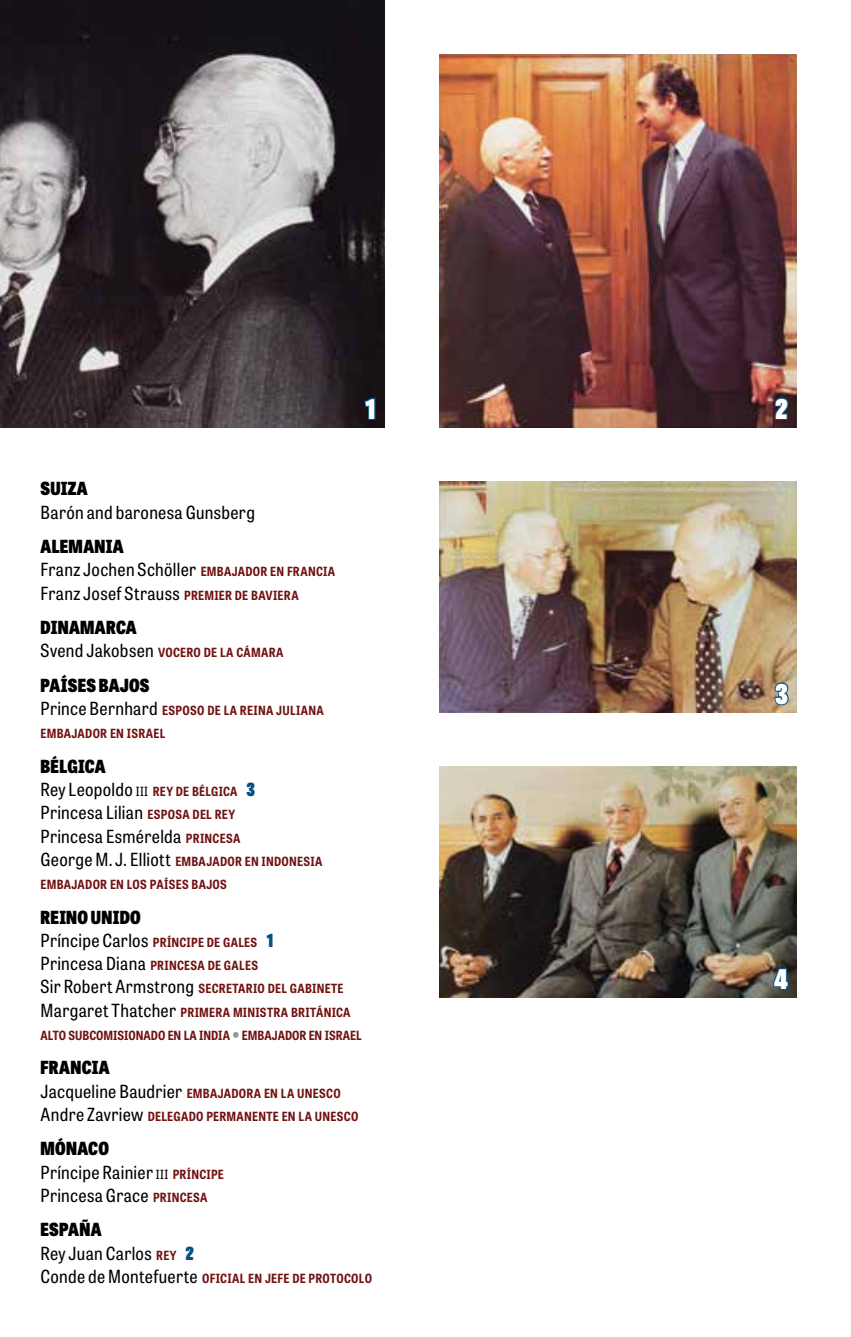
<style>
.page{position:relative;width:851px;height:1337px;background:#fff}
.page>*{position:absolute;margin:0;border:0;box-sizing:border-box;transform-origin:0 0}
.t1{font:800 semi-condensed 27px "Tablet Gothic";color:#fff}
.t2{font:semi-condensed 18px/23.2px "Tablet Gothic";letter-spacing:.015em;color:#000}
.t3{font:800 semi-condensed 18px "Tablet Gothic";letter-spacing:.015em;color:#000}
.t4{font:700 semi-condensed 12.6px/23.2px "Tablet Gothic";letter-spacing:.02em;color:#701211}
.s1{font-weight:800}
.s2{font-weight:700;font-size:12.6px;color:#701211}
.s3{font-weight:400;font-size:18px;color:#000}
.s4{font-weight:400;color:#000}
.s5{font-weight:800;font-size:18px;color:#055181}
.s6{font-family:"Abril Titling Semi Cnd Eb";font-weight:400;font-stretch:normal;font-size:18px;color:#939598}
.s7{font-size:12.6px}
.s8{font-weight:800;color:#055181}
</style>
<div class="page">
<img style="left:439px;top:482px;width:357px;height:231px">
<img style="left:439px;top:54px;width:357px;height:374px">
<img style="left:439px;top:767px;width:357px;height:231px">
<img style="left:0;top:0;width:385px;height:428px">
<svg style="left:363px;top:396px;width:14px;height:25px"></svg>
<svg style="left:773px;top:396px;width:16px;height:25px"></svg>
<svg style="left:773px;top:681px;width:16px;height:25px"></svg>
<svg style="left:772px;top:966px;width:17px;height:25px"></svg>
<h1 class="t1" style="left:365px;top:389px;width:12px">1</h1>
<h1 class="t1" style="left:775px;top:389px;width:14px">2</h1>
<h2 class="t3" style="left:40px;top:475px;width:49px">SUIZA</h2>
<h2 class="t2" style="left:40px;top:500px;width:216px">Barón and baronesa Gunsberg</h2>
<h2 class="t2" style="left:40px;top:534px;width:296px"><span class="s1">ALEMANIA<br></span>Franz Jochen Schöller <span class="s2">EMBAJADOR EN FRANCIA<br></span>Franz Josef Strauss <span class="s2">PREMIER DE BAVIERA</span></h2>
<h2 class="t3" style="left:40px;top:614px;width:98px">DINAMARCA</h2>
<p class="t4" style="left:40px;top:640px;width:244px"><span class="s3">Svend Jakobsen</span> VOCERO DE LA CÁMARA</p>
<h2 class="t3" style="left:40px;top:672px;width:110px">PAÍSES BAJOS</h2>
<p class="t4" style="left:40px;top:698px;width:285px"><span class="s3">Prince Bernhard</span> ESPOSO DE LA REINA JULIANA<br>EMBAJADOR EN ISRAEL</p>
<h2 class="t3" style="left:40px;top:753px;width:67px">BÉLGICA</h2>
<p class="t4" style="left:40px;top:779px;width:216px"><span class="s3">Rey Leopoldo</span> <span class="s4">iii</span> REY DE BÉLGICA <span class="s5">3</span></p>
<h2 class="t2" style="left:40px;top:800px;width:201px">Princesa Lilian <span class="s2">ESPOSA DEL REY<br></span>Princesa Esmérelda <span class="s2">PRINCESA</span></h2>
<p class="t4" style="left:40px;top:849px;width:283px"><span class="s3">George M. J. Elliott</span> EMBAJADOR EN INDONESIA<br>EMBAJADOR EN LOS PAÍSES BAJOS</p>
<h2 class="t3" style="left:40px;top:903px;width:102px">REINO UNIDO</h2>
<p class="t4" style="left:40px;top:930px;width:323px"><span class="s3">Príncipe Carlos</span> PRÍNCIPE DE GALES <span class="s5">1<br></span><span class="s3">Princesa Diana</span> PRINCESA DE GALES<br><span class="s3">Sir Robert Armstrong</span> SECRETARIO DEL GABINETE <span class="s3">Margaret Thatcher</span> PRIMERA MINISTRA BRITÁNICA ALTO SUBCOMISIONADO EN LA INDIA <span class="s6">•</span> EMBAJADOR EN ISRAEL</p>
<h2 class="t3" style="left:40px;top:1054px;width:71px">FRANCIA</h2>
<p class="t4" style="left:40px;top:1081px;width:319px"><span class="s3">Jacqueline Baudrier</span> EMBAJADORA EN LA UNESCO<br><span class="s3">Andre Zavriew</span> DELEGADO PERMANENTE EN LA UNESCO</p>
<h2 class="t2" style="left:40px;top:1136px;width:185px"><span class="s1">MÓNACO<br></span>Príncipe Rainier <span class="s7">iii</span> <span class="s2">PRÍNCIPE<br></span>Princesa Grace <span class="s2">PRINCESA</span></h2>
<h2 class="t2" style="left:40px;top:1217px;width:155px"><span class="s1">ESPAÑA<br></span>Rey Juan Carlos <span class="s2">REY</span> <span class="s8">2</span></h2>
<p class="t4" style="left:41px;top:1266px;width:333px"><span class="s3">Conde de Montefuerte</span> OFICIAL EN JEFE DE PROTOCOLO</p>
<h1 class="t1" style="left:775px;top:674px;width:14px">3</h1>
<h1 class="t1" style="left:774px;top:959px;width:15px">4</h1>
</div>
